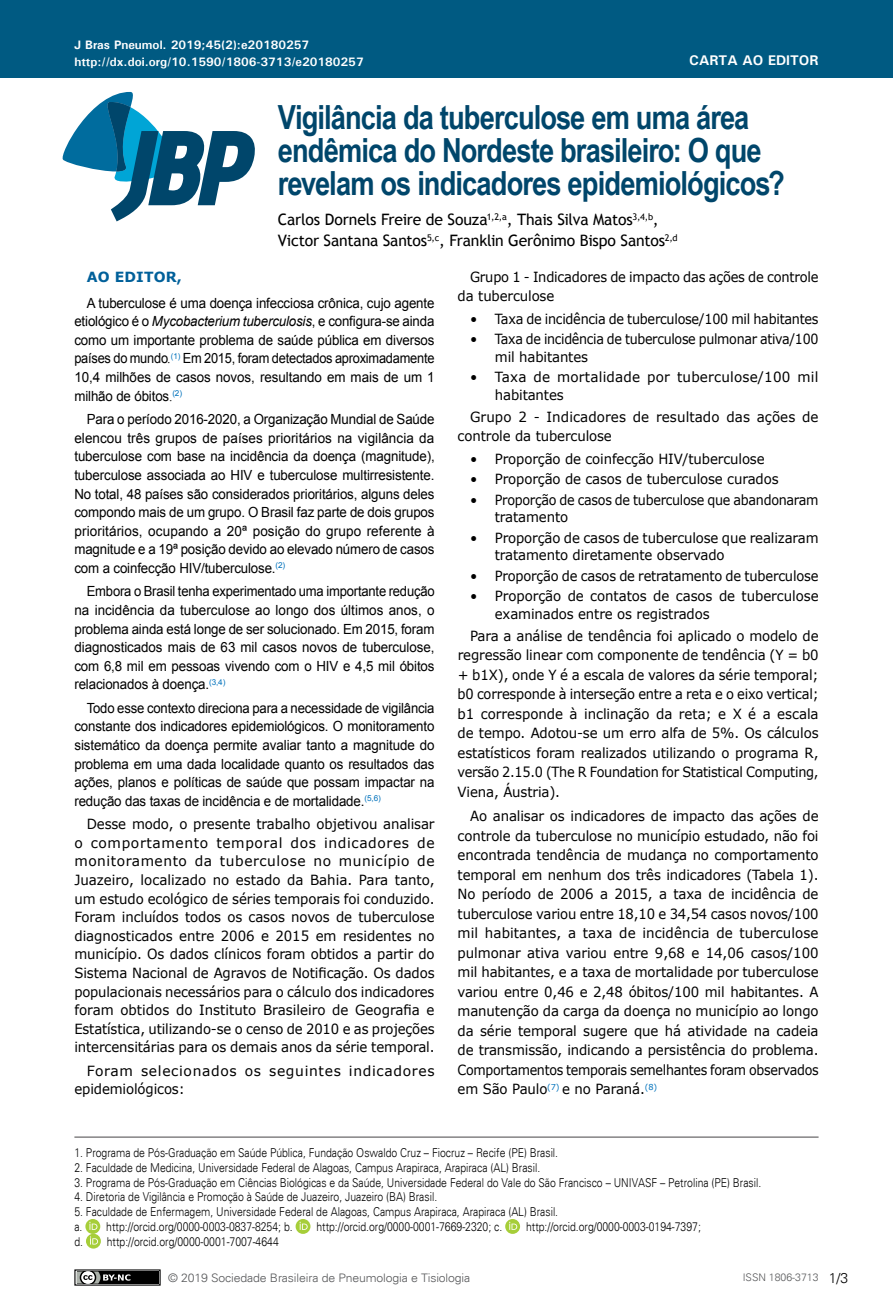
<style>
.page{position:relative;width:893px;height:1315px;background:#fff}
.page>*{position:absolute;margin:0;border:0;box-sizing:border-box;transform-origin:0 0}
.t1{font:700 33.25px/33.2px "Arial Narrow";letter-spacing:-.025em;color:#00466b}
.t2{font:15.75px/21px "Trebuchet MS";letter-spacing:-.015em;color:#000}
.t3{font:14px/19.4px "Verdana";letter-spacing:-.01em;color:#000;scale:.95 1}
.t4{font:14px/18.6px "Arial";letter-spacing:-.01em;color:#000;text-align:justify;scale:.95 1}
.t5{font:14px/18.6px "Arial";letter-spacing:-.01em;color:#000;text-align:justify;scale:.94 1}
.t6{font:14px/18.6px "Arial";letter-spacing:-.01em;color:#000;text-align:justify;scale:.93 1}
.t7{font:14px/19.4px "Verdana";letter-spacing:-.01em;color:#000;scale:.96 1}
.t8{font:14px/19.4px "Verdana";letter-spacing:-.01em;color:#000;scale:.93 1}
.t9{font:14px/18.6px "Verdana";letter-spacing:.045em;color:#000}
.t10{font:14px/17.7px "Verdana";letter-spacing:.015em;color:#000;scale:.95 1}
.t11{font:700 14px "Univers";color:#fff}
.t12{font:700 14px "Verdana";letter-spacing:.01em;color:#01609a}
.t13{font:300 14px "Univers";color:#000}
.t14{font:300 12.25px/14.7px "Univers";color:#000;scale:.85 1}
.t15{font:700 12.25px "Univers";color:#fff}
.t16{font:300 11.72px "Univers";letter-spacing:-.01em;color:#58595b;scale:1.04 1}
.t17{font:300 10.5px "Univers";color:#58595b}
.s1{font-style:italic}
.s2{font-family:"Times New Roman";font-style:italic}
.s3{font-family:"Times New Roman"}
</style>
<div class="page">
<div style="left:0;top:0;width:893px;height:78px;background:#005a82"></div>
<svg style="left:62px;top:91px;width:193px;height:130px"></svg>
<div style="left:75px;top:1270px;width:85px;height:15px;background:#000"></div>
<div style="left:74px;top:1269px;width:87px;height:16px;border:1px solid #000"></div>
<svg style="left:74px;top:1269px;width:56px;height:17px"></svg>
<hr style="left:74px;top:1136px;width:745px;height:1px;background:#464547">
<svg style="left:86px;top:1219px;width:15px;height:14px"></svg>
<svg style="left:85px;top:1219px;width:15px;height:14px"></svg>
<svg style="left:89px;top:1221px;width:8px;height:8px"></svg>
<svg style="left:296px;top:1219px;width:15px;height:14px"></svg>
<svg style="left:296px;top:1219px;width:14px;height:14px"></svg>
<svg style="left:300px;top:1221px;width:8px;height:8px"></svg>
<svg style="left:505px;top:1219px;width:16px;height:14px"></svg>
<svg style="left:505px;top:1219px;width:15px;height:14px"></svg>
<svg style="left:509px;top:1221px;width:8px;height:8px"></svg>
<svg style="left:86px;top:1233px;width:15px;height:15px"></svg>
<svg style="left:90px;top:1236px;width:8px;height:8px"></svg>
<p class="t15" style="left:74px;top:37px;width:236px">J Bras Pneumol. 2019;45(2):e20180257</p>
<p class="t15" style="left:74px;top:54px;width:291px">http://dx.doi.org/10.1590/1806-3713/e20180257</p>
<p class="t11" style="left:689px;top:52px;width:131px">CARTA AO EDITOR</p>
<h1 class="t1" style="left:278px;top:99px;width:509px">Vigilância da tuberculose em uma área endêmica do Nordeste brasileiro: O que revelam os indicadores epidemiológicos?</h1>
<p class="t2" style="left:278px;top:209px;width:401px">Carlos Dornels Freire de Souza<sup>1,2,a</sup>, Thais Silva Matos<sup>3,4,b</sup>,<br>Victor Santana Santos<sup>5,c</sup>, Franklin Gerônimo Bispo Santos<sup>2,d</sup></p>
<p class="t12" style="left:87px;top:267px;width:97px">AO EDITOR,</p>
<p class="t4" style="left:74px;top:294px;width:381px;text-indent:12px">A tuberculose é uma doença infecciosa crônica, cujo agente etiológico é o <span class="s1">Mycobacterium tuberculosis</span>, e configura-se ainda como um importante problema de saúde pública em diversos países do mundo<span class="s2">.</span><sup>(1)</sup> Em 2015, foram detectados aproximadamente 10,4 milhões de casos novos, resultando em mais de um 1 milhão de óbitos<span class="s3">.</span><sup>(2)</sup></p>
<p class="t4" style="left:74px;top:410px;width:381px;text-indent:12px">Para o período 2016-2020, a Organização Mundial de Saúde elencou três grupos de países prioritários na vigilância da tuberculose com base na incidência da doença (magnitude), tuberculose associada ao HIV e tuberculose multirresistente.<br>No total, 48 países são considerados prioritários, alguns deles compondo mais de um grupo. O Brasil faz parte de dois grupos prioritários, ocupando a 20ª posição do grupo referente à magnitude e a 19ª posição devido ao elevado número de casos com a coinfecção HIV/tuberculose.<sup>(2)</sup></p>
<p class="t6" style="left:74px;top:582px;width:389px;text-indent:12px">Embora o Brasil tenha experimentado uma importante redução na incidência da tuberculose ao longo dos últimos anos, o problema ainda está longe de ser solucionado. Em 2015, foram diagnosticados mais de 63 mil casos novos de tuberculose, com 6,8 mil em pessoas vivendo com o HIV e 4,5 mil óbitos relacionados à doença.<sup>(3,4)</sup></p>
<p class="t5" style="left:74px;top:699px;width:385px;text-indent:12px">Todo esse contexto direciona para a necessidade de vigilância constante dos indicadores epidemiológicos. O monitoramento sistemático da doença permite avaliar tanto a magnitude do problema em uma dada localidade quanto os resultados das ações, planos e políticas de saúde que possam impactar na redução das taxas de incidência e de mortalidade.<sup>(5,6)</sup></p>
<p class="t3" style="left:74px;top:815px;width:381px;line-height:18.6px;text-align:justify;text-indent:12px">Desse modo, o presente trabalho objetivou analisar o comportamento temporal dos indicadores de monitoramento da tuberculose no município de Juazeiro, localizado no estado da Bahia. Para tanto, um estudo ecológico de séries temporais foi conduzido.<br>Foram incluídos todos os casos novos de tuberculose diagnosticados entre 2006 e 2015 em residentes no município. Os dados clínicos foram obtidos a partir do Sistema Nacional de Agravos de Notificação. Os dados populacionais necessários para o cálculo dos indicadores foram obtidos do Instituto Brasileiro de Geografia e Estatística, utilizando-se o censo de 2010 e as projeções intercensitárias para os demais anos da série temporal.</p>
<p class="t9" style="left:74px;top:1061px;width:362px;text-indent:12px">Foram selecionados os seguintes indicadores epidemiológicos:</p>
<p class="t8" style="left:458px;top:267px;width:390px;text-indent:12px">Grupo 1 - Indicadores de impacto das ações de controle da tuberculose</p>
<p class="t3" style="left:470px;top:309px;width:368px">• Taxa de incidência de tuberculose/100 mil habitantes</p>
<p class="t3" style="left:495px;top:330px;width:342px;line-height:17.7px;text-indent:-25px">• Taxa de incidência de tuberculose pulmonar ativa/100 mil habitantes</p>
<p class="t10" style="left:495px;top:368px;width:342px;text-indent:-25px">• Taxa de mortalidade por tuberculose/100 mil habitantes</p>
<p class="t7" style="left:458px;top:407px;width:377px;text-indent:12px">Grupo 2 - Indicadores de resultado das ações de controle da tuberculose</p>
<p class="t3" style="left:470px;top:449px;width:312px">• Proporção de coinfecção HIV/tuberculose</p>
<p class="t3" style="left:470px;top:470px;width:326px">• Proporção de casos de tuberculose curados</p>
<p class="t3" style="left:495px;top:491px;width:342px;line-height:17.7px;text-indent:-25px">• Proporção de casos de tuberculose que abandonaram tratamento</p>
<p class="t3" style="left:495px;top:529px;width:342px;line-height:17.7px;text-indent:-25px">• Proporção de casos de tuberculose que realizaram tratamento diretamente observado</p>
<p class="t3" style="left:470px;top:566px;width:368px">• Proporção de casos de retratamento de tuberculose</p>
<p class="t3" style="left:495px;top:587px;width:342px;line-height:17.7px;text-indent:-25px">• Proporção de contatos de casos de tuberculose examinados entre os registrados</p>
<p class="t3" style="left:458px;top:626px;width:381px;text-align:justify;text-indent:12px">Para a análise de tendência foi aplicado o modelo de regressão linear com componente de tendência (Y = b0 + b1X), onde Y é a escala de valores da série temporal; b0 corresponde à interseção entre a reta e o eixo vertical; b1 corresponde à inclinação da reta; e X é a escala de tempo. Adotou-se um erro alfa de 5%. Os cálculos estatísticos foram realizados utilizando o programa R, versão 2.15.0 (The R Foundation for Statistical Computing, Viena, Áustria).</p>
<p class="t3" style="left:458px;top:806px;width:381px;text-align:justify;text-indent:12px">Ao analisar os indicadores de impacto das ações de controle da tuberculose no município estudado, não foi encontrada tendência de mudança no comportamento temporal em nenhum dos três indicadores (Tabela 1).<br>No período de 2006 a 2015, a taxa de incidência de tuberculose variou entre 18,10 e 34,54 casos novos/100 mil habitantes, a taxa de incidência de tuberculose pulmonar ativa variou entre 9,68 e 14,06 casos/100 mil habitantes, e a taxa de mortalidade por tuberculose variou entre 0,46 e 2,48 óbitos/100 mil habitantes. A manutenção da carga da doença no município ao longo da série temporal sugere que há atividade na cadeia de transmissão, indicando a persistência do problema.<br>Comportamentos temporais semelhantes foram observados em São Paulo<sup>(7)</sup> e no Paraná.<sup>(8)</sup></p>
<p class="t14" style="left:74px;top:1145px;width:571px">1. Programa de Pós-Graduação em Saúde Pública, Fundação Oswaldo Cruz – Fiocruz – Recife (PE) Brasil.</p>
<p class="t14" style="left:74px;top:1160px;width:550px">2. Faculdade de Medicina, Universidade Federal de Alagoas, Campus Arapiraca, Arapiraca (AL) Brasil.</p>
<p class="t14" style="left:74px;top:1175px;width:810px">3. Programa de Pós-Graduação em Ciências Biológicas e da Saúde, Universidade Federal do Vale do São Francisco – UNIVASF – Petrolina (PE) Brasil.</p>
<p class="t14" style="left:74px;top:1189px;width:428px">4. Diretoria de Vigilância e Promoção à Saúde de Juazeiro, Juazeiro (BA) Brasil.</p>
<p class="t14" style="left:74px;top:1204px;width:571px">5. Faculdade de Enfermagem, Universidade Federal de Alagoas, Campus Arapiraca, Arapiraca (AL) Brasil. a. http://orcid.org/0000-0003-0837-8254; b.</p>
<p class="t14" style="left:316px;top:1219px;width:220px">http://orcid.org/0000-0001-7669-2320; c.</p>
<p class="t14" style="left:526px;top:1219px;width:207px">http://orcid.org/0000-0003-0194-7397;</p>
<p class="t14" style="left:74px;top:1233px;width:242px">d. http://orcid.org/0000-0001-7007-4644</p>
<p class="t16" style="left:168px;top:1270px;width:292px">© 2019 Sociedade Brasileira de Pneumologia e Tisiologia</p>
<p class="t17" style="left:743px;top:1271px;width:77px">ISSN 1806-3713</p>
<p class="t13" style="left:829px;top:1269px;width:21px">1/3</p>
</div>
